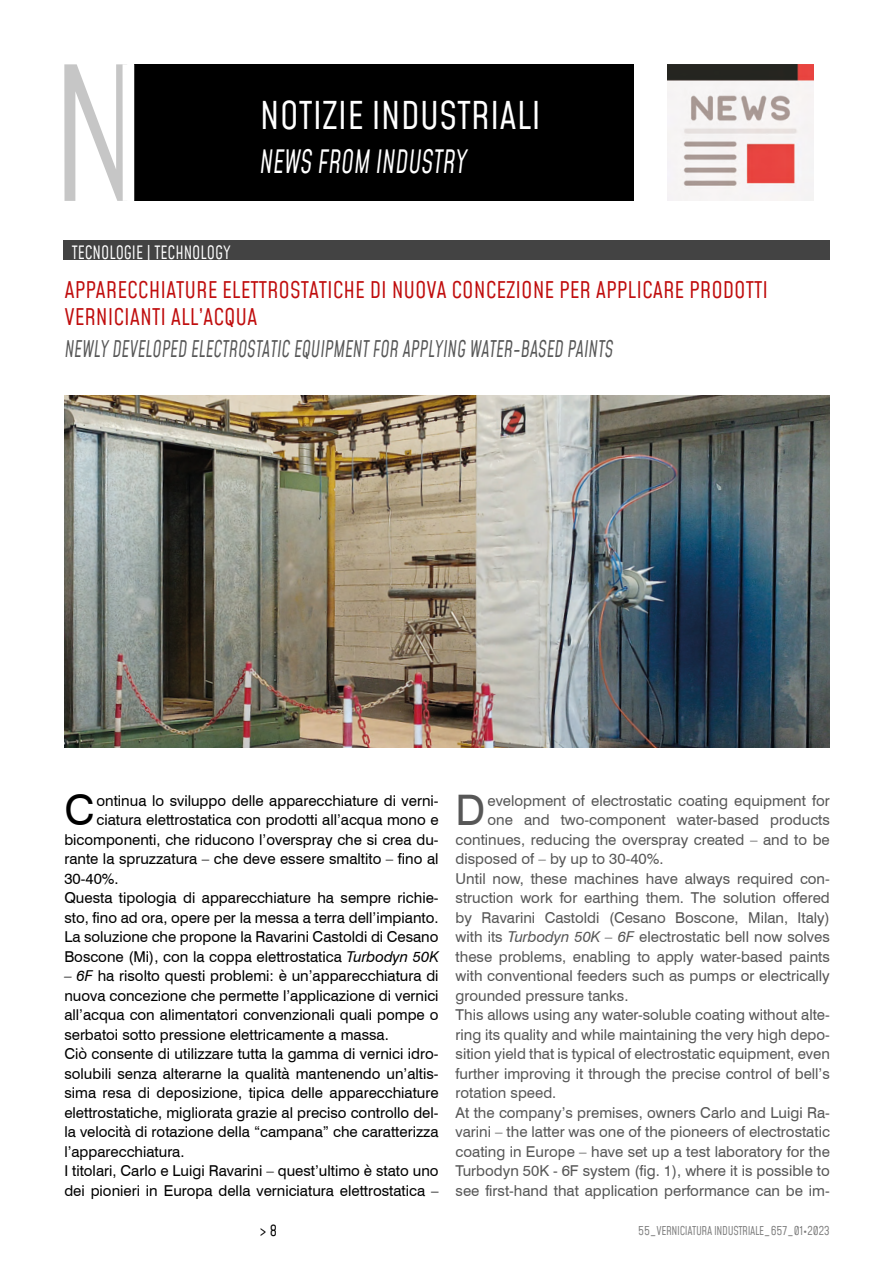
<style>
.page{position:relative;width:892px;height:1262px;background:#fff}
.page>*{position:absolute;margin:0;border:0;box-sizing:border-box;transform-origin:0 0}
.TESTO_ITA{font:42.15px "Swiss 721 BT";color:#000}
.TESTO_ENG{font:42.15px "Swiss 721 BT";color:#575757}
.t1{font:37.5px "Mohave";color:#fff}
.t2{font:italic 31.5px "Mohave";color:#fff;scale:.8 1}
.TITOLO_ITA{font:22.5px/27px "Mohave";color:#c00e0e}
.TITOLO_ENG{font:italic 22.5px "Mohave";color:#575757;scale:.8 1}
.Testo{font:18px "Mohave";color:#fff;scale:.9 1}
.TESTO_ITA-2{font:15px/19.5px "Swiss 721 BT";color:#000;text-align:justify}
.TESTO_ENG-2{font:15px/19.5px "Swiss 721 BT";color:#575757;text-align:justify}
.t3{font:15px "Mohave";color:#000}
.t4{font:12px "Mohave";letter-spacing:-.03em;color:#808080}
.s1{font-style:italic}
</style>
<div class="page">
<div style="left:134px;top:64px;width:500px;height:137px;background:#000"></div>
<svg style="left:64px;top:64px;width:59px;height:137px"></svg>
<img style="left:667px;top:64px;width:146px;height:137px">
<div style="left:63px;top:240px;width:767px;height:19px;background:#434343"></div>
<img style="left:64px;top:396px;width:766px;height:351px">
<h2 class="t1" style="left:260px;top:92px;width:282px">NOTIZIE INDUSTRIALI</h2>
<h3 class="t2" style="left:260px;top:141px;width:260px">NEWS FROM INDUSTRY</h3>
<p class="Testo" style="left:72px;top:241px;width:178px">TECNOLOGIE | TECHNOLOGY</p>
<p class="TITOLO_ITA" style="left:64px;top:278px;width:705px">APPARECCHIATURE ELETTROSTATICHE DI NUOVA CONCEZIONE PER APPLICARE PRODOTTI<br>VERNICIANTI ALL’ACQUA</p>
<p class="TITOLO_ENG" style="left:65px;top:335px;width:687px">NEWLY DEVELOPED ELECTROSTATIC EQUIPMENT FOR APPLYING WATER-BASED PAINTS</p>
<p class="TESTO_ITA" style="left:64px;top:784px;width:32px">C</p>
<p class="TESTO_ITA-2" style="left:96px;top:790px;width:344px">ontinua lo sviluppo delle apparecchiature di verni-</p>
<p class="TESTO_ITA-2" style="left:96px;top:810px;width:344px">ciatura elettrostatica con prodotti all’acqua mono e</p>
<p class="TESTO_ITA-2" style="left:64px;top:829px;width:376px">bicomponenti, che riducono l’overspray che si crea du-</p>
<p class="TESTO_ITA-2" style="left:64px;top:849px;width:376px">rante la spruzzatura – che deve essere smaltito – fino al</p>
<p class="TESTO_ITA-2" style="left:64px;top:868px;width:56px">30-40%.</p>
<p class="TESTO_ITA-2" style="left:64px;top:888px;width:376px">Questa tipologia di apparecchiature ha sempre richie&shy;sto, fino ad ora, opere per la messa a terra dell’impianto.<br>La soluzione che propone la Ravarini Castoldi di Cesano Boscone (Mi), con la coppa elettrostatica <span class="s1">Turbodyn 50K</span></p>
<p class="TESTO_ITA-2" style="left:64px;top:966px;width:376px"><span class="s1">– 6F</span> ha risolto questi problemi: è un’apparecchiatura di nuova concezione che permette l’applicazione di vernici all’acqua con alimentatori convenzionali quali pompe o serbatoi sotto pressione elettricamente a massa.</p>
<p class="TESTO_ITA-2" style="left:64px;top:1044px;width:376px">Ciò consente di utilizzare tutta la gamma di vernici idro&shy;solubili senza alterarne la qualità mantenendo un’altis&shy;sima resa di deposizione, tipica delle apparecchiature elettrostatiche, migliorata grazie al preciso controllo del&shy;la velocità di rotazione della “campana” che caratterizza l’apparecchiatura.</p>
<p class="TESTO_ITA-2" style="left:64px;top:1161px;width:376px">I titolari, Carlo e Luigi Ravarini – quest’ultimo è stato uno dei pionieri in Europa della verniciatura elettrostatica –</p>
<p class="TESTO_ENG" style="left:456px;top:784px;width:31px">D</p>
<p class="TESTO_ENG-2" style="left:487px;top:790px;width:344px">evelopment of electrostatic coating equipment for</p>
<p class="TESTO_ENG-2" style="left:487px;top:810px;width:344px">one and two-component water-based products</p>
<p class="TESTO_ENG-2" style="left:456px;top:829px;width:376px">continues, reducing the overspray created – and to be</p>
<p class="TESTO_ENG-2" style="left:456px;top:849px;width:209px">disposed of – by up to 30-40%.</p>
<p class="TESTO_ENG-2" style="left:456px;top:868px;width:376px">Until now, these machines have always required con&shy;struction work for earthing them. The solution offered by Ravarini Castoldi (Cesano Boscone, Milan, Italy) with its <span class="s1">Turbodyn 50K – 6F</span> electrostatic bell now solves these problems, enabling to apply water-based paints with conventional feeders such as pumps or electrically grounded pressure tanks.</p>
<p class="TESTO_ENG-2" style="left:456px;top:1005px;width:376px">This allows using any water-soluble coating without alte&shy;ring its quality and while maintaining the very high depo&shy;sition yield that is typical of electrostatic equipment, even further improving it through the precise control of bell’s rotation speed.</p>
<p class="TESTO_ENG-2" style="left:456px;top:1102px;width:376px">At the company’s premises, owners Carlo and Luigi Ra&shy;varini – the latter was one of the pioneers of electrostatic coating in Europe – have set up a test laboratory for the Turbodyn 50K - 6F system (fig. 1), where it is possible to see first-hand that application performance can be im-</p>
<p class="t3" style="left:260px;top:1221px;width:18px">&gt; 8</p>
<p class="t4" style="left:638px;top:1223px;width:193px">55_VERNICIATURA INDUSTRIALE_657_01•2023</p>
</div>
